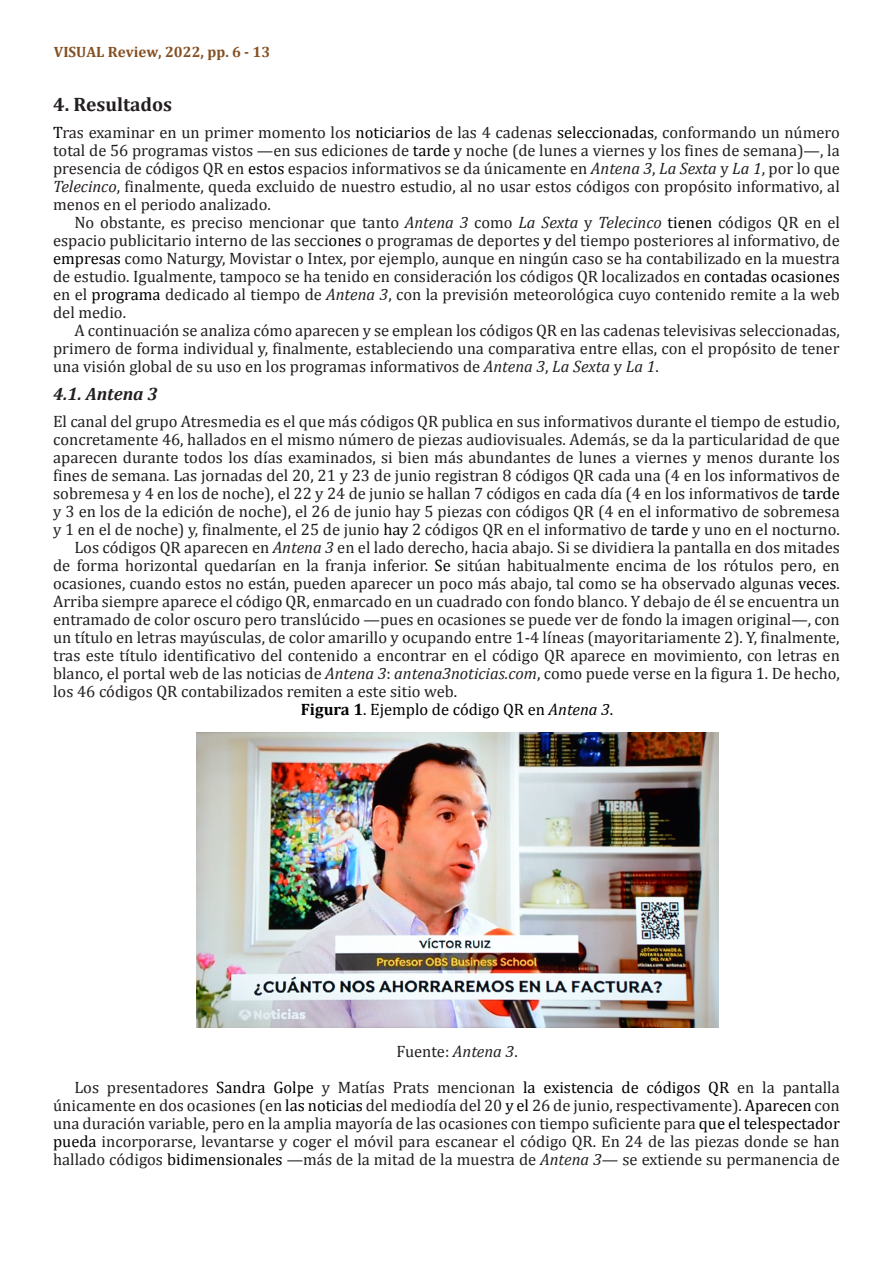
<style>
.page{position:relative;width:893px;height:1263px;background:#fff}
.page>*{position:absolute;margin:0;border:0;box-sizing:border-box;transform-origin:0 0}
.Parrafos-siguientes{font:700 19.5px "Cambria";color:#231f20}
.Parrafos-siguientes-2{font:italic 700 18px "Cambria";color:#231f20}
.Parrafos-siguientes-3{font:16.5px/18px "Cambria";color:#231f20;text-align:justify}
.Parrafos-siguientes-4{font:16.5px "Cambria";color:#000}
.Parrafos-siguientes-5{font:700 15px "Cambria";color:#845022}
.s1{font-style:inherit}
.s2{color:#000}
.s3{font-style:italic}
.s4{font-weight:700}
</style>
<div class="page">
<img style="left:196px;top:733px;width:522px;height:294px">
<p class="Parrafos-siguientes-5" style="left:54px;top:41px;width:218px">VISUAL Review, 2022<span class="s1">, pp. 6 - 13</span></p>
<p class="Parrafos-siguientes" style="left:53px;top:90px;width:121px">4. Resultados</p>
<p class="Parrafos-siguientes-3" style="left:53px;top:123px;width:788px"><span class="s2">T</span>ras examinar en un primer momento los <span class="s2">noticiarios</span> de las 4 cadenas <span class="s2">seleccionadas</span>, conformando un número</p>
<p class="Parrafos-siguientes-3" style="left:53px;top:141px;width:788px">total de 56 programas vistos —en sus ediciones de <span class="s2">tarde</span> y noche (de lunes a viernes y los fines de semana)—, la</p>
<p class="Parrafos-siguientes-3" style="left:53px;top:159px;width:788px">presencia de códigos QR en <span class="s2">estos</span> espacios informativos se da únicamente en <span class="s3">Antena 3</span>, <span class="s3">La Sexta</span> y <span class="s3">La 1</span>, por lo que</p>
<p class="Parrafos-siguientes-3" style="left:53px;top:177px;width:788px"><span class="s3">Telecinco</span>, finalmente, queda excluido de nuestro estudio, al no usar estos códigos con propósito informativo, al</p>
<p class="Parrafos-siguientes-3" style="left:53px;top:195px;width:219px">menos en el periodo analizado.</p>
<p class="Parrafos-siguientes-3" style="left:74px;top:213px;width:767px">No obstante, es preciso mencionar que tanto <span class="s3">Antena 3</span> como <span class="s3">La Sexta</span> y <span class="s3">Telecinco</span> <span class="s2">tienen</span> códigos QR en el</p>
<p class="Parrafos-siguientes-3" style="left:53px;top:231px;width:788px">espacio publicitario interno de las secci<span class="s2">ones</span> o programas de deportes <span class="s2">y</span> del tiempo posteriores al informativo, de</p>
<p class="Parrafos-siguientes-3" style="left:53px;top:249px;width:788px"><span class="s2">empresas</span> como Naturgy, Movistar o Intex, por ejemplo, aunque en ningún caso se ha contabilizado en la muestra</p>
<p class="Parrafos-siguientes-3" style="left:53px;top:267px;width:788px">de estudio. Igualmente, tampoco se ha tenido en consideración los códigos QR localizados en <span class="s2">contadas ocasiones</span></p>
<p class="Parrafos-siguientes-3" style="left:53px;top:285px;width:788px">en el <span class="s2">programa</span> dedicado al tiempo de <span class="s3">Antena 3</span>, con la previsión meteorológica cuyo contenido remite a la web</p>
<p class="Parrafos-siguientes-3" style="left:53px;top:303px;width:74px">del medio.</p>
<p class="Parrafos-siguientes-3" style="left:74px;top:321px;width:767px">A continuación se analiza cómo aparecen y se emplean los códigos QR en las cadenas televisivas seleccionadas,</p>
<p class="Parrafos-siguientes-3" style="left:53px;top:339px;width:788px">primero de forma individual y, finalmente, estableciendo una comparativa entre ellas, con el propósito de tener</p>
<p class="Parrafos-siguientes-3" style="left:53px;top:357px;width:607px">una visión global de su uso en los programas informativos de <span class="s3">Antena 3</span>, <span class="s3">La Sexta</span> y <span class="s3">La 1</span>.</p>
<p class="Parrafos-siguientes-2" style="left:53px;top:381px;width:106px">4.1. Antena 3</p>
<p class="Parrafos-siguientes-3" style="left:53px;top:412px;width:788px">El canal del grupo Atresmedia es el que más códigos QR publica en sus informativos durante el tiempo de estudio,</p>
<p class="Parrafos-siguientes-3" style="left:53px;top:430px;width:788px">concretamente 46, hallados en el mismo número de piezas audiovisuales. Además, se da la particularidad de que</p>
<p class="Parrafos-siguientes-3" style="left:53px;top:448px;width:788px">aparecen durante todos los días examinados, si bien más abundantes de lunes a viernes y menos durante los</p>
<p class="Parrafos-siguientes-3" style="left:53px;top:466px;width:788px">fines de semana. Las jornadas del 20, 21 y 23 de junio registran 8 códigos QR cada una (4 en los informativos de</p>
<p class="Parrafos-siguientes-3" style="left:53px;top:484px;width:788px">sobremesa y 4 en los de noche), el 22 y 24 de junio se hallan 7 códigos en cada día (4 en los informativos de <span class="s2">tarde</span></p>
<p class="Parrafos-siguientes-3" style="left:53px;top:502px;width:788px">y 3 en los de la edición de noche), el 26 de junio hay 5 piezas con códigos QR (4 en el informativo de sobremesa</p>
<p class="Parrafos-siguientes-3" style="left:53px;top:520px;width:788px">y 1 en el de noche) y, finalmente, el 25 de junio <span class="s2">hay</span> 2 códigos QR en el informativo de <span class="s2">tarde</span> y uno en el nocturno.</p>
<p class="Parrafos-siguientes-3" style="left:74px;top:538px;width:767px">Los códigos QR aparecen en <span class="s3">Antena 3</span> en el lado derecho, hacia abajo. Si se dividiera la pantalla en dos mitades</p>
<p class="Parrafos-siguientes-3" style="left:53px;top:556px;width:788px">de forma horizontal quedarían en la franja inferior. <span class="s2">Se</span> sitúan habitualmente encima de los rótulos pero, en</p>
<p class="Parrafos-siguientes-3" style="left:53px;top:574px;width:788px">ocasiones, cuando estos no están, pueden aparecer un poco más abajo, tal como se ha observado algunas <span class="s2">veces</span>.</p>
<p class="Parrafos-siguientes-3" style="left:53px;top:592px;width:788px">Arriba siempre aparece el código QR, enmarcado en un cuadrado con fondo blanco. Y debajo de él se encuentra un</p>
<p class="Parrafos-siguientes-3" style="left:53px;top:610px;width:788px">entramado de color oscuro pero translúcido —pues en ocasiones se puede ver de fondo la imagen original—, con</p>
<p class="Parrafos-siguientes-3" style="left:53px;top:628px;width:788px">un título en letras mayúsculas, de color amarillo y ocupando entre 1-4 líneas (mayoritariamente 2). Y, finalmente,</p>
<p class="Parrafos-siguientes-3" style="left:53px;top:646px;width:788px">tras este título identificativo del contenido a encontrar en el código QR aparece en movimiento, con letras en</p>
<p class="Parrafos-siguientes-3" style="left:53px;top:664px;width:788px">blanco, el portal web de las noticias de <span class="s3">Antena 3</span>: <span class="s3">antena3noticias.com</span>, como puede verse en la figura 1. De hecho,</p>
<p class="Parrafos-siguientes-3" style="left:53px;top:682px;width:406px">los 46 códigos QR contabilizados remiten a este sitio web.</p>
<p class="Parrafos-siguientes-4" style="left:301px;top:699px;width:314px"><span class="s4">Figura 1</span>. Ejemplo de código QR en <span class="s3">Antena 3</span>.</p>
<p class="Parrafos-siguientes-3" style="left:396px;top:1042px;width:123px">Fuente: <span class="s3">Antena 3</span>.</p>
<p class="Parrafos-siguientes-3" style="left:53px;top:1078px;width:788px;text-indent:21px">Los presentadores <span class="s2">Sandra Golpe</span> y Matías Prats mencionan <span class="s2">la existencia de códigos QR</span> en la pantalla únicamente en dos ocasiones (en <span class="s2">las noticias</span> del mediodía del 20 <span class="s2">y el</span> 26 de junio, respectivamente). <span class="s2">Aparecen</span> con una duración variable, pero en la amplia mayoría de las ocasiones con tiempo suficiente para <span class="s2">que el telespectador pueda</span> incorporarse, levantarse y coger el móvil para escanear el código QR. En 24 de las piezas donde se han hallado códigos <span class="s2">bidimensionales</span> —más de la mitad de la muestra de <span class="s3">Antena 3</span>— se extiende su permanencia de</p>
</div>
